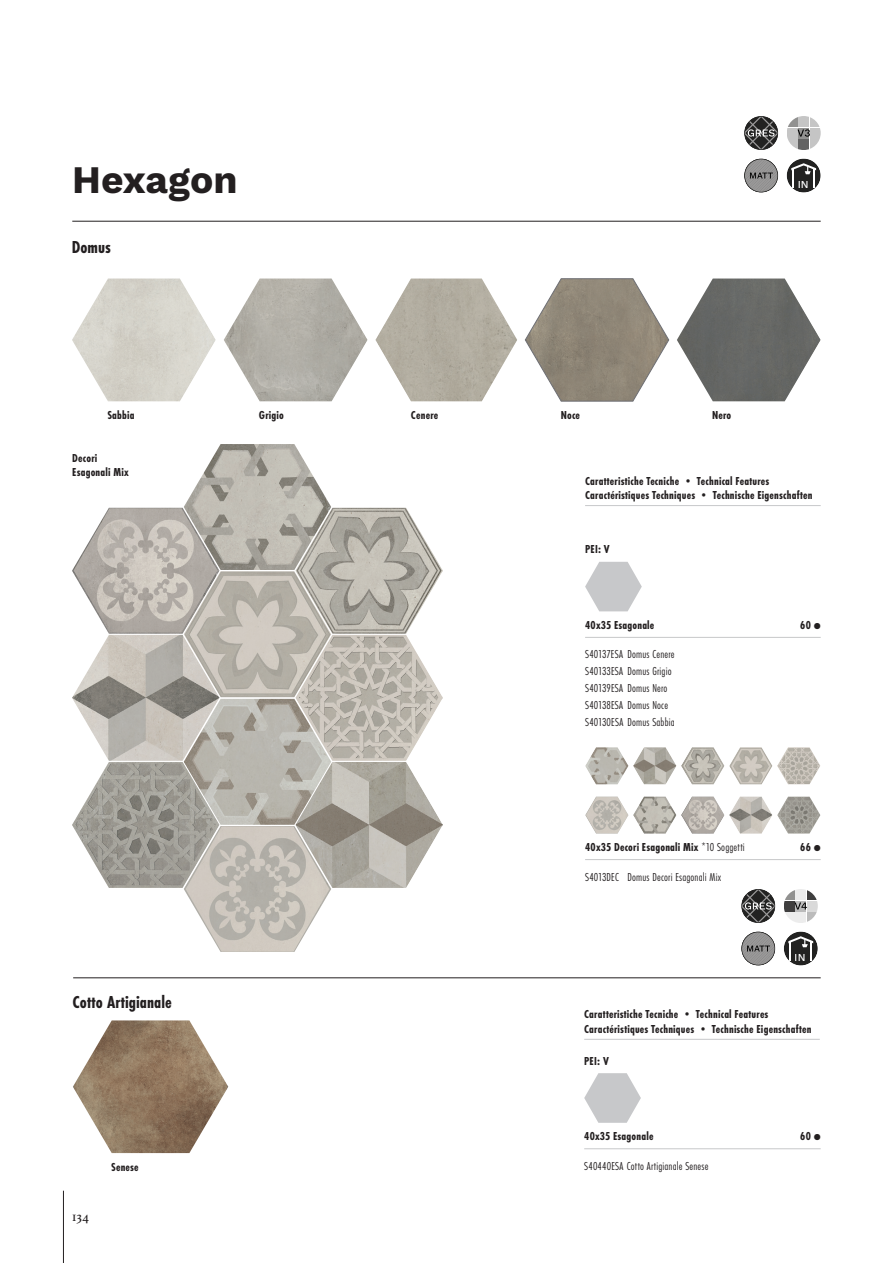
<style>
.page{position:relative;width:893px;height:1263px;background:#fff}
.page>*{position:absolute;margin:0;border:0;box-sizing:border-box;transform-origin:0 0}
.t1{font:39px "Work Sans";color:#231f20}
.Minimali_-_2024{font:700 18px "Futura PT Cond";letter-spacing:.005em;color:#231f20}
.t2{font:13.5px "Athelas";color:#231f20}
.Formati_-_2024{font:700 12px/14.4px "Futura PT Cond";letter-spacing:.015em;color:#231f20}
.t3{font:12px "Futura PT Cond";letter-spacing:.015em;color:#231f20}
.Minimali_-_2024-2{font:700 12px "Futura PT Cond";letter-spacing:.015em;color:#231f20}
.t4{font:500 10.65px "Work Sans";color:#fff}
.s1{font-family:"Work Sans";font-weight:400;font-size:9px}
.s2{font-weight:400}
</style>
<div class="page">
<hr style="left:72px;top:221px;width:749px;height:1px;background:#231f20">
<img style="left:72px;top:278px;width:144px;height:123px">
<img style="left:224px;top:278px;width:144px;height:123px">
<svg style="left:525px;top:278px;width:144px;height:124px"></svg>
<img style="left:677px;top:278px;width:144px;height:123px">
<img style="left:375px;top:278px;width:142px;height:123px">
<img style="left:73px;top:1020px;width:155px;height:133px">
<hr style="left:73px;top:977px;width:748px;height:1px;background:#231f20">
<img style="left:184px;top:699px;width:147px;height:253px">
<img style="left:295px;top:508px;width:148px;height:380px">
<img style="left:184px;top:444px;width:147px;height:253px">
<img style="left:72px;top:508px;width:147px;height:380px">
<img style="left:585px;top:747px;width:43px;height:37px">
<img style="left:633px;top:747px;width:43px;height:37px">
<img style="left:729px;top:747px;width:43px;height:37px">
<img style="left:681px;top:797px;width:43px;height:37px">
<img style="left:777px;top:747px;width:43px;height:37px">
<img style="left:729px;top:797px;width:43px;height:37px">
<img style="left:777px;top:797px;width:43px;height:37px">
<img style="left:681px;top:747px;width:43px;height:37px">
<img style="left:585px;top:797px;width:43px;height:37px">
<img style="left:633px;top:797px;width:43px;height:37px">
<hr style="left:585px;top:505px;width:236px;height:1px;background:#c7c8ca">
<svg style="left:585px;top:562px;width:57px;height:49px"></svg>
<hr style="left:585px;top:637px;width:236px;height:1px;background:#c7c8ca">
<hr style="left:585px;top:859px;width:236px;height:1px;background:#c7c8ca">
<hr style="left:584px;top:1039px;width:236px;height:1px;background:#c7c8ca">
<svg style="left:584px;top:1073px;width:57px;height:50px"></svg>
<hr style="left:584px;top:1148px;width:237px;height:1px;background:#c7c8ca">
<div style="left:744px;top:159px;width:34px;height:34px;border:1px solid #222221;border-radius:50%"></div>
<svg style="left:744px;top:159px;width:34px;height:33px"></svg>
<svg style="left:788px;top:117px;width:9px;height:10px"></svg>
<div style="left:787px;top:128px;width:10px;height:10px;background:#c5c5c5"></div>
<svg style="left:788px;top:139px;width:9px;height:10px"></svg>
<div style="left:798px;top:116px;width:11px;height:11px;background:#c5c5c5"></div>
<div style="left:798px;top:128px;width:11px;height:10px;background:#919190"></div>
<div style="left:798px;top:139px;width:11px;height:11px;background:#636363"></div>
<svg style="left:810px;top:117px;width:10px;height:10px"></svg>
<div style="left:810px;top:128px;width:11px;height:10px;background:#c5c5c5"></div>
<svg style="left:810px;top:139px;width:10px;height:10px"></svg>
<svg style="left:797px;top:129px;width:13px;height:8px"></svg>
<svg style="left:744px;top:116px;width:34px;height:34px"></svg>
<div style="left:787px;top:159px;width:34px;height:34px;background:#222221;border-radius:50%"></div>
<svg style="left:791px;top:163px;width:25px;height:11px"></svg>
<hr style="left:792px;top:168px;width:2px;height:20px;background:#fff">
<hr style="left:813px;top:168px;width:2px;height:20px;background:#fff">
<div style="left:741px;top:931px;width:34px;height:34px;border:1px solid #222221;border-radius:50%"></div>
<svg style="left:741px;top:932px;width:34px;height:33px"></svg>
<svg style="left:785px;top:890px;width:9px;height:9px"></svg>
<div style="left:784px;top:901px;width:10px;height:10px;background:#3f3e3e"></div>
<svg style="left:785px;top:912px;width:9px;height:9px"></svg>
<div style="left:795px;top:889px;width:11px;height:10px;background:#ececec"></div>
<svg style="left:795px;top:901px;width:11px;height:10px"></svg>
<div style="left:795px;top:912px;width:11px;height:11px;background:#ececec"></div>
<svg style="left:807px;top:890px;width:10px;height:9px"></svg>
<div style="left:807px;top:901px;width:11px;height:10px;background:#d9d9d9"></div>
<svg style="left:807px;top:912px;width:10px;height:10px"></svg>
<svg style="left:794px;top:902px;width:13px;height:7px"></svg>
<svg style="left:741px;top:889px;width:34px;height:34px"></svg>
<div style="left:784px;top:931px;width:34px;height:34px;background:#222221;border-radius:50%"></div>
<svg style="left:788px;top:936px;width:25px;height:24px"></svg>
<hr style="left:63px;top:1191px;width:1px;height:72px;background:#231f20">
<p class="t1" style="left:72px;top:150px;width:167px">Hexagon</p>
<p class="Minimali_-_2024" style="left:72px;top:237px;width:41px">Domus</p>
<p class="Minimali_-_2024-2" style="left:107px;top:408px;width:29px">Sabbia</p>
<p class="Minimali_-_2024-2" style="left:259px;top:408px;width:27px">Grigio</p>
<p class="Minimali_-_2024-2" style="left:411px;top:408px;width:29px">Cenere</p>
<p class="Minimali_-_2024-2" style="left:561px;top:408px;width:21px">Noce</p>
<p class="Minimali_-_2024-2" style="left:712px;top:408px;width:21px">Nero</p>
<p class="t4" style="left:798px;top:176px;width:13px">IN</p>
<p class="Minimali_-_2024-2" style="left:72px;top:451px;width:27px">Decori</p>
<p class="Minimali_-_2024-2" style="left:72px;top:465px;width:58px">Esagonali Mix</p>
<p class="Minimali_-_2024" style="left:73px;top:992px;width:101px">Cotto Artigianale</p>
<p class="t2" style="left:72px;top:1206px;width:18px">134</p>
<p class="Minimali_-_2024-2" style="left:111px;top:1160px;width:29px">Senese</p>
<p class="Formati_-_2024" style="left:585px;top:473px;width:229px">Caratteristiche Tecniche • Technical Features<br>Caractéristiques Techniques • Technische Eigenschaften</p>
<p class="Formati_-_2024" style="left:585px;top:542px;width:26px">PEI: V</p>
<p class="Formati_-_2024" style="left:585px;top:618px;width:71px">40x35 Esagonale</p>
<p class="Formati_-_2024" style="left:800px;top:618px;width:22px">60 <span class="s1">●</span></p>
<p class="t3" style="left:585px;top:647px;width:91px">S40137ESA Domus Cenere</p>
<p class="t3" style="left:585px;top:664px;width:88px">S40133ESA Domus Grigio</p>
<p class="t3" style="left:585px;top:681px;width:84px">S40139ESA Domus Nero</p>
<p class="t3" style="left:585px;top:698px;width:85px">S40138ESA Domus Noce</p>
<p class="t3" style="left:585px;top:715px;width:91px">S40130ESA Domus Sabbia</p>
<p class="Formati_-_2024" style="left:585px;top:840px;width:161px">40x35 Decori Esagonali Mix <span class="s2">*10 Soggetti</span></p>
<p class="Formati_-_2024" style="left:800px;top:840px;width:22px">66 <span class="s1">●</span></p>
<p class="t3" style="left:585px;top:870px;width:35px">S4013DEC</p>
<p class="t3" style="left:628px;top:870px;width:95px">Domus Decori Esagonali Mix</p>
<p class="t4" style="left:795px;top:949px;width:13px">IN</p>
<p class="Formati_-_2024" style="left:584px;top:1007px;width:229px">Caratteristiche Tecniche • Technical Features<br>Caractéristiques Techniques • Technische Eigenschaften</p>
<p class="Formati_-_2024" style="left:584px;top:1053px;width:26px">PEI: V</p>
<p class="Formati_-_2024" style="left:584px;top:1129px;width:71px">40x35 Esagonale</p>
<p class="Formati_-_2024" style="left:800px;top:1129px;width:22px">60 <span class="s1">●</span></p>
<p class="t3" style="left:584px;top:1159px;width:126px">S40440ESA Cotto Artigianale Senese</p>
</div>
